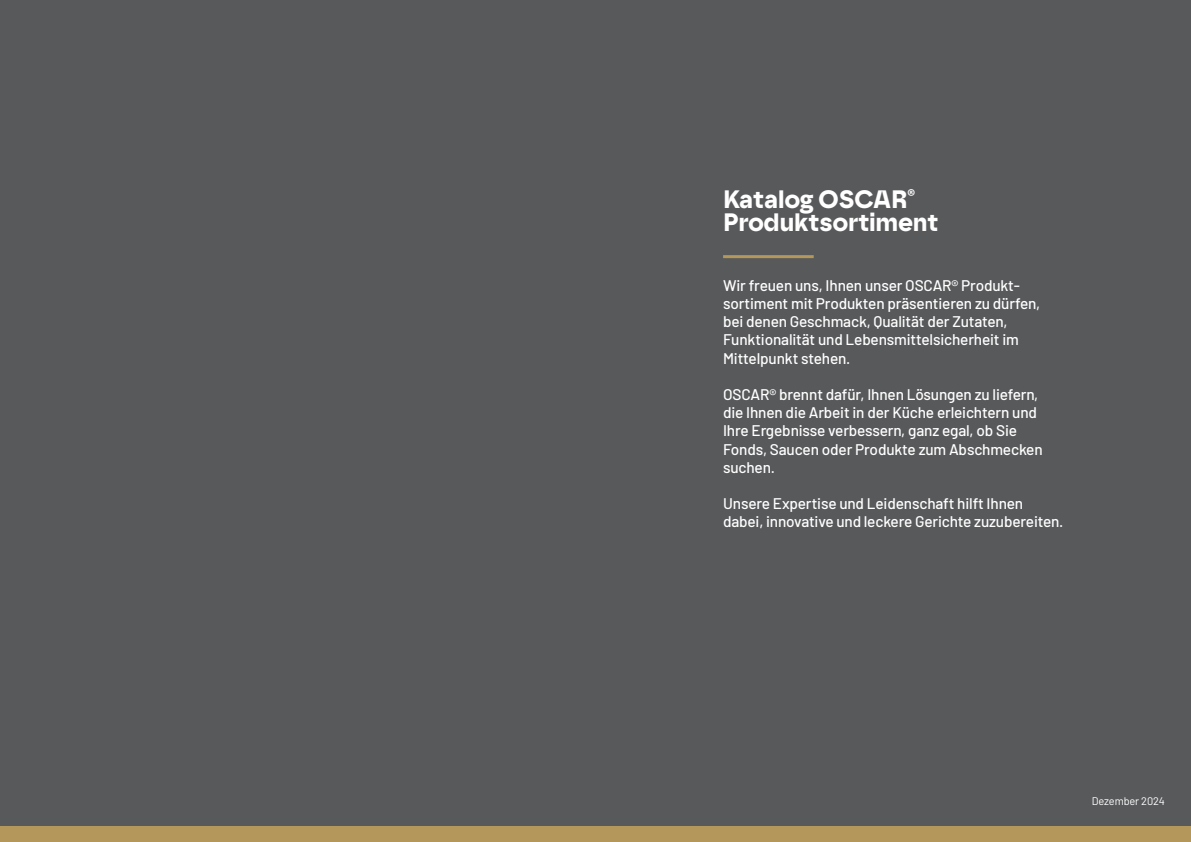
<style>
.page{position:relative;width:1191px;height:842px;background:#58595b}
.page>*{position:absolute;margin:0;border:0;box-sizing:border-box;transform-origin:0 0}
.t1{font:700 25.2px/22.4px "Safiro";color:#fff}
.t2{font:500 15.4px/18.2px "Barlow";letter-spacing:-.01em;color:#fff}
.t3{font:11px "Barlow";letter-spacing:-.01em;color:#fff}
</style>
<div class="page">
<div style="left:0;top:827px;width:1191px;height:15px;background:#b4975a"></div>
<hr style="left:723px;top:255px;width:90px;height:3px;background:#b4975a">
<h1 class="t1" style="left:723px;top:188px;width:217px">Katalog OSCAR<sup>®<br></sup>Produktsortiment</h1>
<p class="t2" style="left:723px;top:275px;width:318px">Wir freuen uns, Ihnen unser OSCAR® Produkt&shy;sortiment mit Produkten präsentieren zu dürfen, bei denen Geschmack, Qualität der Zutaten, Funktionalität und Lebensmittelsicherheit im Mittelpunkt stehen.</p>
<p class="t2" style="left:723px;top:384px;width:321px">OSCAR® brennt dafür, Ihnen Lösungen zu liefern, die Ihnen die Arbeit in der Küche erleichtern und Ihre Ergebnisse verbessern, ganz egal, ob Sie Fonds, Saucen oder Produkte zum Abschmecken suchen.</p>
<p class="t2" style="left:723px;top:493px;width:342px">Unsere Expertise und Leidenschaft hilft Ihnen dabei, innovative und leckere Gerichte zuzubereiten.</p>
<p class="t3" style="left:1091px;top:793px;width:75px">Dezember 2024</p>
</div>
